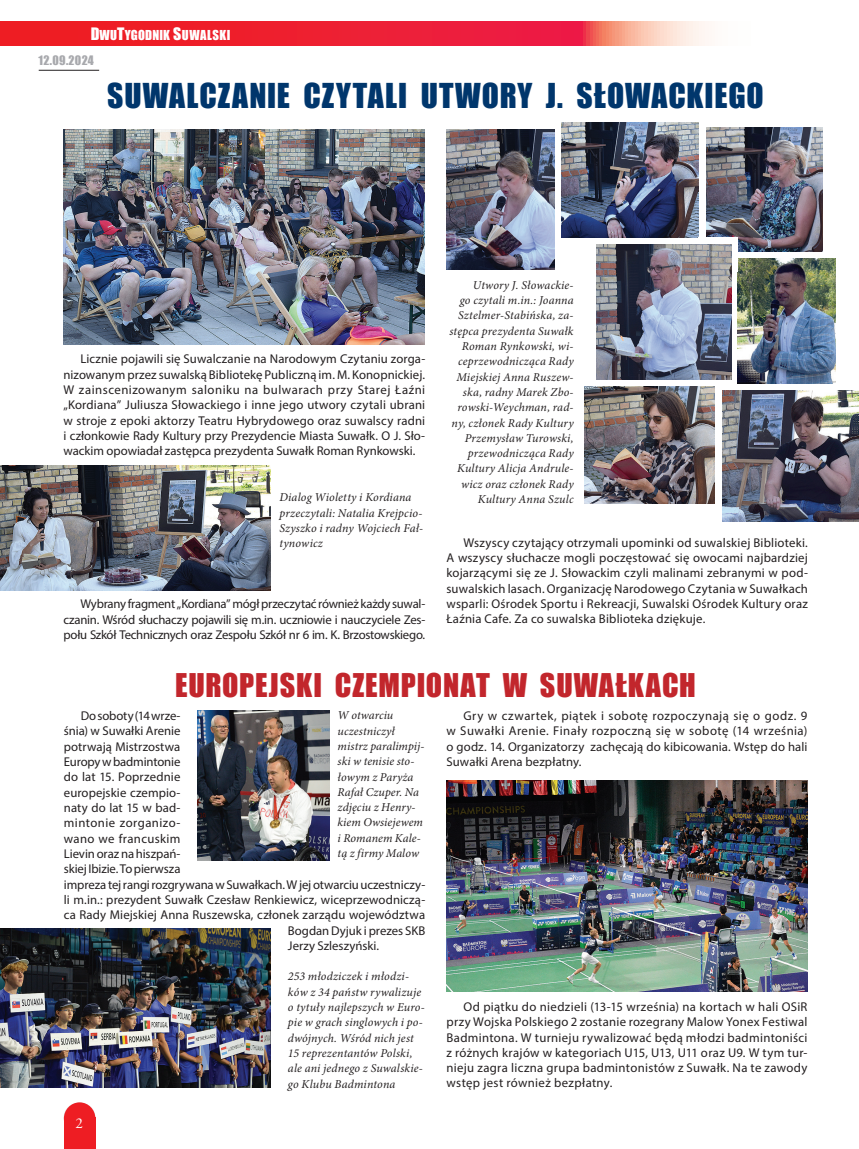
<style>
.page{position:relative;width:859px;height:1149px;background:#fff}
.page>*{position:absolute;margin:0;border:0;box-sizing:border-box;transform-origin:0 0}
.t1{font:31.5px "Impact";letter-spacing:.03em;color:#00366c}
.t2{font:30px "Impact";letter-spacing:.03em;color:#c2262c}
.t3{font:15px "Adobe Garamond Pro";color:#fff}
.t4{font:12.75px/15.3px "Myriad Pro";letter-spacing:.005em;color:#231f20;text-align:justify}
.t5{font:12.75px "Myriad Pro";letter-spacing:-.015em;color:#231f20}
.t6{font:12.75px "Myriad Pro";letter-spacing:.035em;color:#231f20}
.t7{font:12.75px "Myriad Pro";letter-spacing:.025em;color:#231f20}
.t8{font:12.6px "Impact";letter-spacing:.015em;color:#fff}
.t9{font:italic 12px/15.3px "Minion Pro";letter-spacing:.01em;color:#231f20}
.t10{font:12px "Impact";letter-spacing:.03em;color:#a8a9ad}
.s1{font-size:15.75px}
</style>
<div class="page">
<hr style="left:39px;top:70px;width:60px;height:1px;background:#231f20">
<div style="left:64px;top:1101px;width:31px;height:33px;background:#ee1d23;border-radius:50%"></div>
<div style="left:64px;top:1117px;width:31px;height:31px;background:#ee1d23"></div>
<svg style="left:0;top:21px;width:709px;height:24px;background:#ef3946"></svg>
<img style="left:63px;top:129px;width:362px;height:216px">
<img style="left:0;top:465px;width:271px;height:125px">
<img style="left:585px;top:386px;width:129px;height:117px">
<img style="left:561px;top:122px;width:137px;height:115px">
<img style="left:738px;top:258px;width:98px;height:125px">
<img style="left:446px;top:129px;width:109px;height:140px">
<img style="left:722px;top:390px;width:136px;height:131px">
<img style="left:706px;top:128px;width:116px;height:123px">
<div style="left:698px;top:237px;width:40px;height:34px;background:#fff"></div>
<img style="left:596px;top:244px;width:135px;height:135px">
<img style="left:0;top:928px;width:271px;height:158px">
<img style="left:197px;top:710px;width:132px;height:149px">
<img style="left:446px;top:780px;width:362px;height:210px">
<p class="t8" style="left:96px;top:25px;width:141px"><span class="s1">D</span>WU<span class="s1">T</span>YGODNIK <span class="s1">S</span>UWALSKI</p>
<p class="t8" style="left:91px;top:25px;width:141px"><span class="s1">D</span>WU<span class="s1">T</span>YGODNIK <span class="s1">S</span>UWALSKI</p>
<p class="t10" style="left:38px;top:51px;width:57px">12.09.2024</p>
<h1 class="t1" style="left:107px;top:71px;width:658px">SUWALCZANIE CZYTALI UTWORY J. SŁOWACKIEGO</h1>
<p class="t4" style="left:63px;top:351px;width:363px;text-indent:17px">Licznie pojawili się Suwalczanie na Narodowym Czytaniu zorga&shy;nizowanym przez suwalską Bibliotekę Publiczną im. M. Konopnickiej.<br>W zainscenizowanym saloniku na bulwarach przy Starej Łaźni „Kordiana” Juliusza Słowackiego i inne jego utwory czytali ubrani w stroje z epoki aktorzy Teatru Hybrydowego oraz suwalscy radni i członkowie Rady Kultury przy Prezydencie Miasta Suwałk. O J. Sło&shy;wackim opowiadał zastępca prezydenta Suwałk Roman Rynkowski.</p>
<p class="t9" style="left:279px;top:489px;width:145px">Dialog Wioletty i Kordiana przeczytali: Natalia Krejpcio-<br>Szyszko i radny Wojciech Fał&shy;tynowicz</p>
<p class="t4" style="left:63px;top:596px;width:363px;text-indent:17px">Wybrany fragment „Kordiana” mógł przeczytać również każdy suwal&shy;czanin. Wśród słuchaczy pojawili się m.in. uczniowie i nauczyciele Zes&shy;połu Szkół Technicznych oraz Zespołu Szkół nr 6 im. K. Brzostowskiego.</p>
<p class="t9" style="left:449px;top:277px;width:126px;text-align:right">Utwory J. Słowackie-<br>go czytali m.in.: Joanna<br>Sztelmer-Stabińska, za&shy;stępca prezydenta Suwałk<br>Roman Rynkowski, wi&shy;ceprzewodnicząca Rady<br>Miejskiej Anna Ruszew&shy;ska, radny Marek Zbo&shy;rowski-Weychman, rad&shy;ny, członek Rady Kultury<br>Przemysław Turowski, przewodnicząca Rady<br>Kultury Alicja Andrule&shy;wicz oraz członek Rady<br>Kultury Anna Szulc</p>
<p class="t4" style="left:446px;top:534px;width:363px;text-indent:17px">Wszyscy czytający otrzymali upominki od suwalskiej Biblioteki.<br>A wszyscy słuchacze mogli poczęstować się owocami najbardziej kojarzącymi się ze J. Słowackim czyli malinami zebranymi w pod&shy;suwalskich lasach. Organizację Narodowego Czytania w Suwałkach wsparli: Ośrodek Sportu i Rekreacji, Suwalski Ośrodek Kultury oraz Łaźnia Cafe. Za co suwalska Biblioteka dziękuje.</p>
<h2 class="t2" style="left:175px;top:662px;width:522px">EUROPEJSKI CZEMPIONAT W SUWAŁKACH</h2>
<p class="t9" style="left:338px;top:707px;width:88px">W otwarciu uczestniczył mistrz paralimpij&shy;ski w tenisie sto&shy;łowym z Paryża<br>Rafał Czuper. Na zdjęciu z Henry&shy;kiem Owsiejewem i Romanem Kale&shy;tą z firmy Malow</p>
<p class="t4" style="left:446px;top:707px;width:363px;text-indent:17px">Gry w czwartek, piątek i sobotę rozpoczynają się o godz. 9 w Suwałki Arenie. Finały rozpoczną się w sobotę (14 września) o godz. 14. Organizatorzy zachęcają do kibicowania. Wstęp do hali Suwałki Arena bezpłatny.</p>
<p class="t4" style="left:81px;top:707px;width:101px">Do soboty (14 wrze-</p>
<p class="t4" style="left:64px;top:723px;width:118px">śnia) w Suwałki Arenie</p>
<p class="t4" style="left:64px;top:738px;width:118px">potrwają Mistrzostwa</p>
<p class="t5" style="left:64px;top:753px;width:118px">Europy w badmintonie</p>
<p class="t4" style="left:64px;top:769px;width:118px">do lat 15. Poprzednie</p>
<p class="t4" style="left:64px;top:784px;width:118px">europejskie czempio-</p>
<p class="t4" style="left:64px;top:799px;width:118px">naty do lat 15 w bad-</p>
<p class="t6" style="left:64px;top:814px;width:118px">mintonie zorganizo-</p>
<p class="t7" style="left:64px;top:830px;width:118px">wano we francuskim</p>
<p class="t4" style="left:64px;top:845px;width:118px">Lievin oraz na hiszpań-</p>
<p class="t4" style="left:64px;top:860px;width:118px">skiej Ibizie. To pierwsza</p>
<p class="t4" style="left:64px;top:876px;width:363px">impreza tej rangi rozgrywana w Suwałkach. W jej otwarciu uczestniczy-</p>
<p class="t4" style="left:64px;top:891px;width:363px">li m.in.: prezydent Suwałk Czesław Renkiewicz, wiceprzewodniczą-</p>
<p class="t4" style="left:64px;top:906px;width:363px">ca Rady Miejskiej Anna Ruszewska, członek zarządu województwa</p>
<p class="t4" style="left:288px;top:922px;width:139px">Bogdan Dyjuk i prezes SKB</p>
<p class="t4" style="left:288px;top:937px;width:93px">Jerzy Szleszyński.</p>
<p class="t9" style="left:288px;top:968px;width:138px">253 młodziczek i młodzi&shy;ków z 34 państw rywalizuje o tytuły najlepszych w Euro&shy;pie w grach singlowych i po&shy;dwójnych. Wśród nich jest<br>15 reprezentantów Polski, ale ani jednego z Suwalskie&shy;go Klubu Badmintona</p>
<p class="t4" style="left:446px;top:998px;width:363px;text-indent:17px">Od piątku do niedzieli (13-15 września) na kortach w hali OSiR przy Wojska Polskiego 2 zostanie rozegrany Malow Yonex Festiwal Badmintona. W turnieju rywalizować będą młodzi badmintoniści z różnych krajów w kategoriach U15, U13, U11 oraz U9. W tym tur&shy;nieju zagra liczna grupa badmintonistów z Suwałk. Na te zawody wstęp jest również bezpłatny.</p>
<p class="t3" style="left:76px;top:1113px;width:9px">2</p>
</div>
